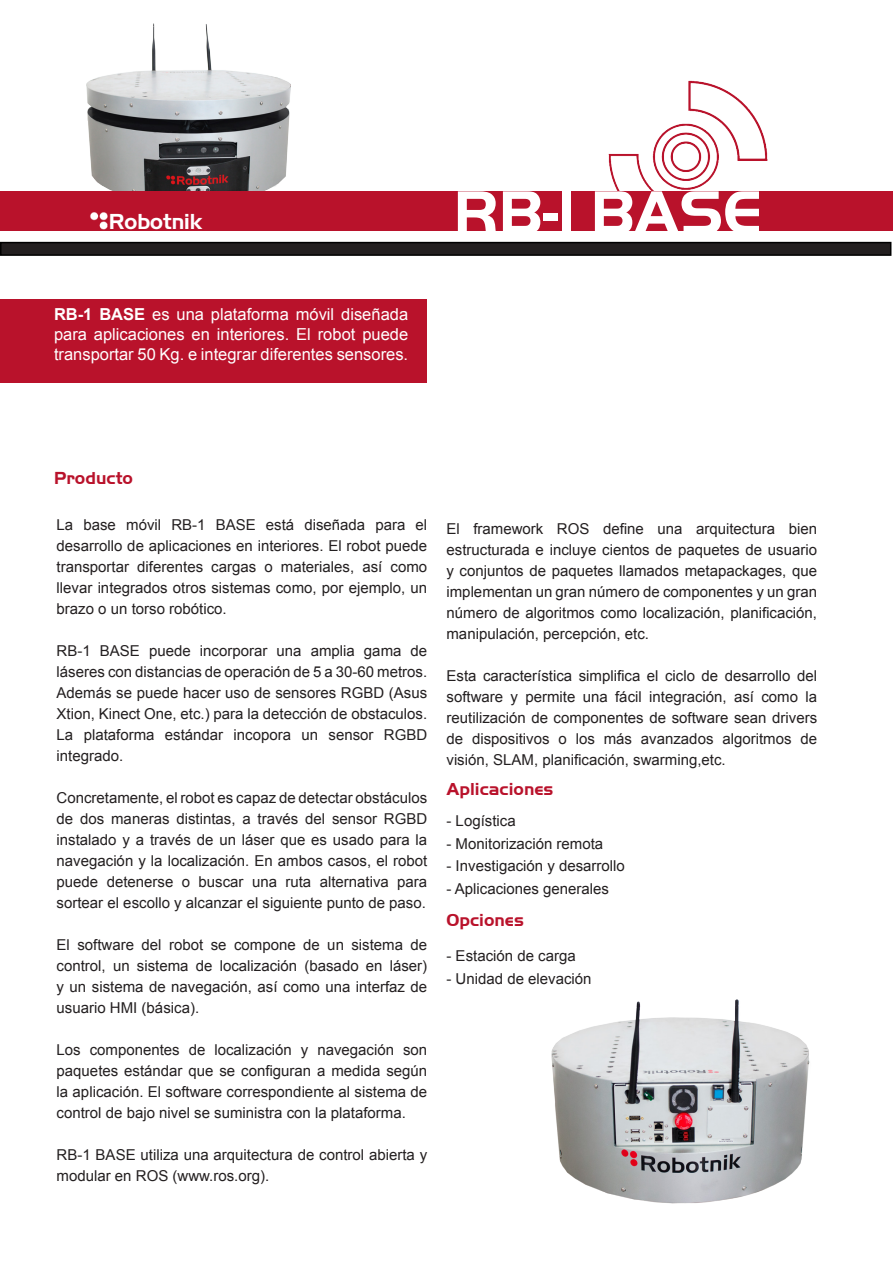
<style>
.page{position:relative;width:893px;height:1263px;background:#fff}
.page>*{position:absolute;margin:0;border:0;box-sizing:border-box;transform-origin:0 0}
.t1{font:700 63px "Handel Got D";color:#fff}
.t2{font:21px "Handel Gothic";color:#fff}
.t3{font:700 18px "Handel Got D";color:#b9122b}
.t4{font:16.5px/19.8px "Arial";color:#fff;text-align:justify}
.t5{font:15px/21px "Arial";color:#231f20;text-align:justify}
.s1{font-weight:700}
</style>
<div class="page">
<img style="left:86px;top:23px;width:204px;height:168px">
<img style="left:608px;top:80px;width:159px;height:111px">
<img style="left:551px;top:999px;width:259px;height:205px">
<div style="left:0;top:191px;width:893px;height:39px;background:#b9122b"></div>
<div style="left:1px;top:243px;width:890px;height:12px;background:#231f20"></div>
<div style="left:0;top:242px;width:891px;height:14px;border:2px solid #000"></div>
<div style="left:0;top:299px;width:426px;height:84px;background:#b9122b"></div>
<img style="left:89px;top:212px;width:20px;height:19px">
<p class="t2" style="left:109px;top:212px;width:95px">Robotnik</p>
<p class="t4" style="left:54px;top:305px;width:356px"><span class="s1">RB-1 BASE</span> es una plataforma móvil diseñada para aplicaciones en interiores. El robot puede transportar 50 Kg. e integrar diferentes sensores.</p>
<p class="t1" style="left:454px;top:177px;width:310px">RB-1 BASE</p>
<p class="t3" style="left:54px;top:467px;width:81px">Producto</p>
<p class="t5" style="left:57px;top:514px;width:372px">La base móvil RB-1 BASE está diseñada para el desarrollo de aplicaciones en interiores. El robot puede transportar diferentes cargas o materiales, así como llevar integrados otros sistemas como, por ejemplo, un brazo o un torso robótico.</p>
<p class="t5" style="left:57px;top:640px;width:372px">RB-1 BASE puede incorporar una amplia gama de láseres con distancias de operación de 5 a 30-60 metros.<br>Además se puede hacer uso de sensores RGBD (Asus Xtion, Kinect One, etc.) para la detección de obstaculos.<br>La plataforma estándar incopora un sensor RGBD integrado.</p>
<p class="t5" style="left:57px;top:787px;width:372px">Concretamente, el robot es capaz de detectar obstáculos de dos maneras distintas, a través del sensor RGBD instalado y a través de un láser que es usado para la navegación y la localización. En ambos casos, el robot puede detenerse o buscar una ruta alternativa para sortear el escollo y alcanzar el siguiente punto de paso.</p>
<p class="t5" style="left:57px;top:934px;width:372px">El software del robot se compone de un sistema de control, un sistema de localización (basado en láser) y un sistema de navegación, así como una interfaz de usuario HMI (básica).</p>
<p class="t5" style="left:57px;top:1039px;width:372px">Los componentes de localización y navegación son paquetes estándar que se configuran a medida según la aplicación. El software correspondiente al sistema de control de bajo nivel se suministra con la plataforma.</p>
<p class="t5" style="left:57px;top:1144px;width:372px">RB-1 BASE utiliza una arquitectura de control abierta y modular en ROS (www.ros.org).</p>
<p class="t5" style="left:446px;top:518px;width:372px">El framework ROS define una arquitectura bien estructurada e incluye cientos de paquetes de usuario y conjuntos de paquetes llamados metapackages, que implementan un gran número de componentes y un gran número de algoritmos como localización, planificación, manipulación, percepción, etc.</p>
<p class="t5" style="left:446px;top:665px;width:372px">Esta característica simplifica el ciclo de desarrollo del software y permite una fácil integración, así como la reutilización de componentes de software sean drivers de dispositivos o los más avanzados algoritmos de visión, SLAM, planificación, swarming,etc.</p>
<p class="t3" style="left:446px;top:779px;width:108px">Aplicaciones</p>
<p class="t5" style="left:446px;top:811px;width:71px">- Logística</p>
<p class="t5" style="left:446px;top:833px;width:158px">- Monitorización remota</p>
<p class="t5" style="left:446px;top:856px;width:180px">- Investigación y desarrollo</p>
<p class="t5" style="left:446px;top:878px;width:164px">- Aplicaciones generales</p>
<p class="t3" style="left:446px;top:910px;width:79px">Opciones</p>
<p class="t5" style="left:446px;top:946px;width:131px">- Estación de carga</p>
<p class="t5" style="left:446px;top:968px;width:147px">- Unidad de elevación</p>
</div>
